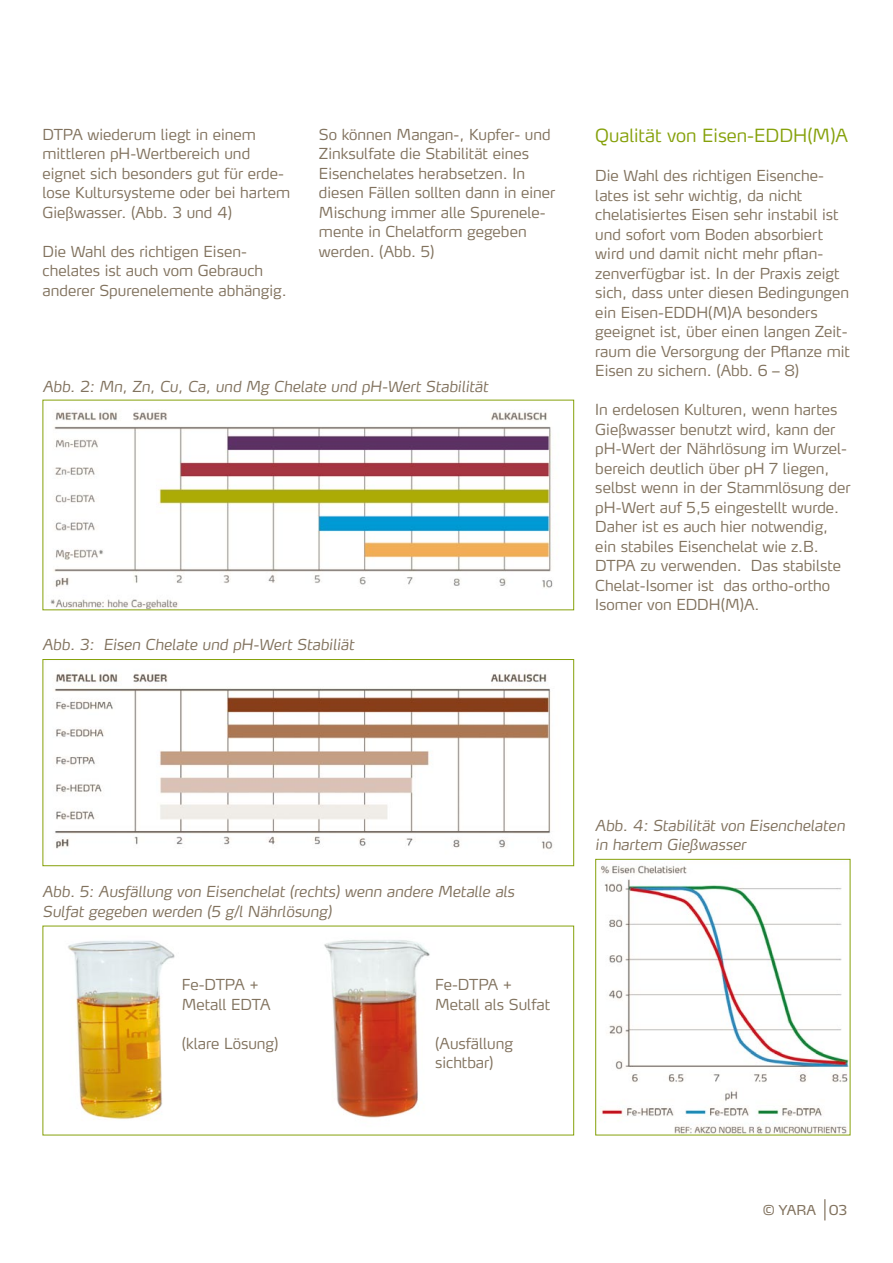
<style>
.page{position:relative;width:893px;height:1263px;background:#fff}
.page>*{position:absolute;margin:0;border:0;box-sizing:border-box;transform-origin:0 0}
.t1{font:300 18px "Yara Max LF";color:#86a10b}
.t2{font:300 15px/19.5px "Yara Max LF";color:#81725e}
.t3{font:italic 300 15px/19.5px "Yara Max LF";color:#81725e}
.t4{font:13.5px "Yara Max LF";letter-spacing:-.01em;color:#81725e}
</style>
<div class="page">
<img style="left:50px;top:412px;width:503px;height:196px">
<img style="left:54px;top:673px;width:499px;height:177px">
<div style="left:43px;top:659px;width:531px;height:207px;border:1px solid #86a10b"></div>
<img style="left:601px;top:865px;width:247px;height:268px">
<div style="left:595px;top:859px;width:255px;height:276px;border:1px solid #86a10b"></div>
<img style="left:324px;top:940px;width:106px;height:178px">
<img style="left:68px;top:940px;width:107px;height:180px">
<svg style="left:824px;top:1199px;width:1px;height:21px"></svg>
<p class="t2" style="left:319px;top:124px;width:238px">So können Mangan-, Kupfer- und<br>Zinksulfate die Stabilität eines<br>Eisenchelates herabsetzen. In diesen Fällen sollten dann in einer<br>Mischung immer alle Spurenele&shy;mente in Chelatform gegeben werden. (Abb. 5)</p>
<p class="t1" style="left:595px;top:124px;width:254px">Qualität von Eisen-EDDH(M)A</p>
<p class="t2" style="left:43px;top:124px;width:249px">DTPA wiederum liegt in einem mittleren pH-Wertbereich und eignet sich besonders gut für erde&shy;lose Kultursysteme oder bei hartem<br>Gießwasser. (Abb. 3 und 4)</p>
<p class="t2" style="left:43px;top:241px;width:246px">Die Wahl des richtigen Eisen&shy;chelates ist auch vom Gebrauch anderer Spurenelemente abhängig.</p>
<p class="t2" style="left:595px;top:166px;width:256px">Die Wahl des richtigen Eisenche&shy;lates ist sehr wichtig, da nicht chelatisiertes Eisen sehr instabil ist und sofort vom Boden absorbiert wird und damit nicht mehr pflan&shy;zenverfügbar ist. In der Praxis zeigt sich, dass unter diesen Bedingungen ein Eisen-EDDH(M)A besonders geeignet ist, über einen langen Zeit&shy;raum die Versorgung der Pflanze mit Eisen zu sichern. (Abb. 6 – 8)</p>
<p class="t2" style="left:595px;top:400px;width:257px">In erdelosen Kulturen, wenn hartes Gießwasser benutzt wird, kann der pH-Wert der Nährlösung im Wurzel&shy;bereich deutlich über pH 7 liegen, selbst wenn in der Stammlösung der pH-Wert auf 5,5 eingestellt wurde.<br>Daher ist es auch hier notwendig, ein stabiles Eisenchelat wie z.B.<br>DTPA zu verwenden. Das stabilste Chelat-Isomer ist das ortho-ortho Isomer von EDDH(M)A.</p>
<p class="t3" style="left:43px;top:376px;width:447px">Abb. 2: Mn, Zn, Cu, Ca, und Mg Chelate und pH-Wert Stabilität</p>
<p class="t3" style="left:43px;top:634px;width:313px">Abb. 3: Eisen Chelate und pH-Wert Stabiliät</p>
<p class="t3" style="left:43px;top:882px;width:474px">Abb. 5: Ausfällung von Eisenchelat (rechts) wenn andere Metalle als<br>Sulfat gegeben werden (5 g/l Nährlösung)</p>
<p class="t2" style="left:182px;top:975px;width:90px">Fe-DTPA +<br>Metall EDTA</p>
<p class="t2" style="left:182px;top:1033px;width:98px">(klare Lösung)</p>
<p class="t2" style="left:435px;top:975px;width:116px">Fe-DTPA +<br>Metall als Sulfat</p>
<p class="t2" style="left:435px;top:1033px;width:79px">(Ausfällung sichtbar)</p>
<p class="t3" style="left:595px;top:815px;width:251px">Abb. 4: Stabilität von Eisenchelaten in hartem Gießwasser</p>
<p class="t4" style="left:763px;top:1202px;width:86px">© YARA 03</p>
</div>
